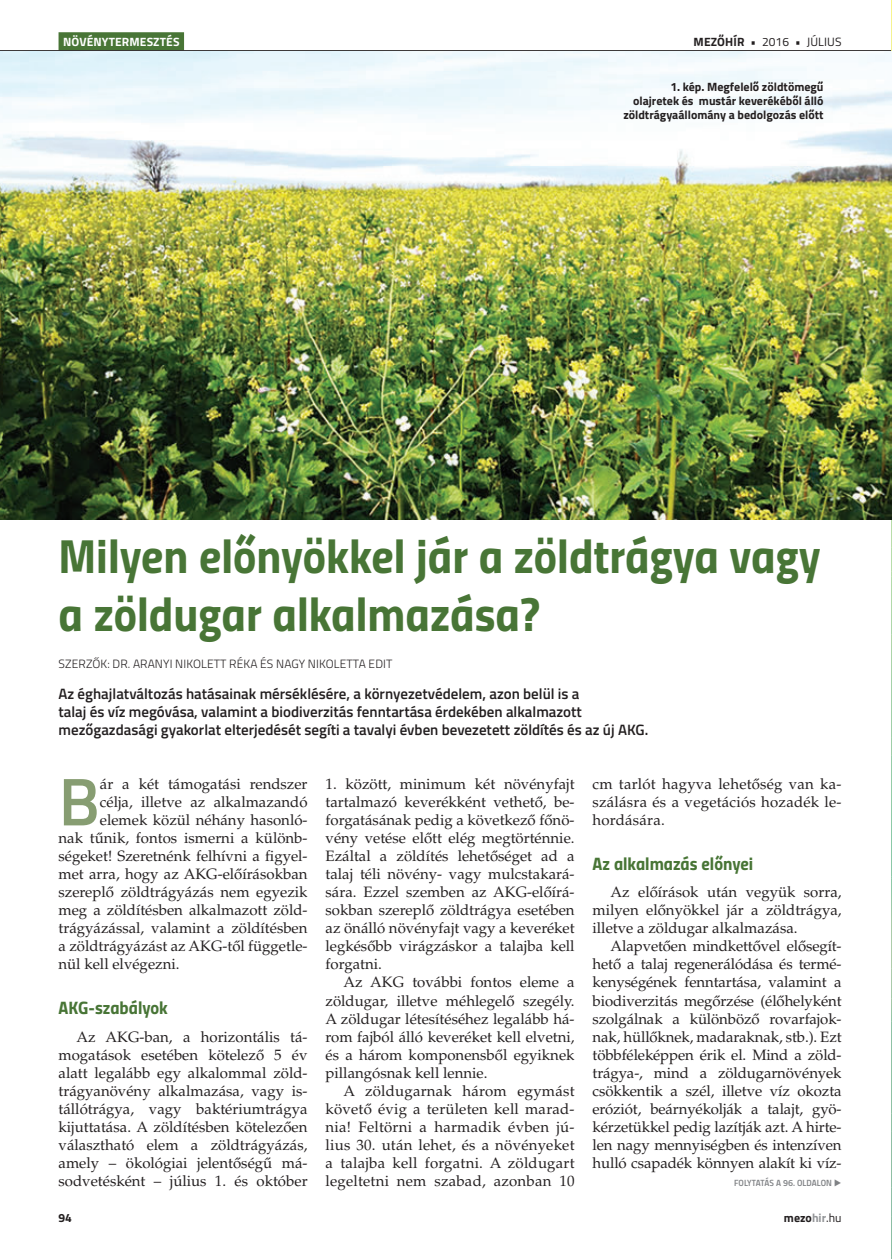
<style>
.page{position:relative;width:892px;height:1259px;background:#fff}
.page>*{position:absolute;margin:0;border:0;box-sizing:border-box;transform-origin:0 0}
.t1{font:600 67.5px "Titillium";color:#879d72}
.t2{font:48px/57.6px "Titillium Bold Upright";color:#487536}
.t3{font:18px "Titillium Bold Upright";color:#487536}
.t4{font:15px/18px "Palatino LT Std";color:#231f20;text-align:justify}
.t5{font:600 15px/18px "Titillium";color:#231f20}
.t6{font:700 12px/14.4px "Titillium";color:#231f20;text-align:right}
.t7{font:300 12px "Titillium";letter-spacing:.01em;color:#231f20}
.t8{font:12px "Titillium";letter-spacing:.01em;color:#231f20}
.t9{font:700 12px "Titillium";letter-spacing:.01em;color:#fff}
.t10{font:9px "Titillium Semibold Upright";color:#808285}
.s1{font-weight:700}
.s2{color:#939598}
.s3{font-weight:400}
</style>
<div class="page">
<div style="left:59px;top:32px;width:125px;height:18px;background:#487536"></div>
<hr style="left:0;top:50px;width:891px;height:1px;background:#231f20">
<img style="left:891px;top:397px;width:1px;height:41px">
<img style="left:891px;top:218px;width:1px;height:179px">
<img style="left:891px;top:1px;width:1px;height:61px">
<img style="left:891px;top:90px;width:1px;height:128px">
<img style="left:891px;top:438px;width:1px;height:69px">
<img style="left:891px;top:254px;width:1px;height:103px">
<img style="left:891px;top:507px;width:1px;height:40px">
<img style="left:891px;top:577px;width:1px;height:55px">
<img style="left:891px;top:757px;width:1px;height:194px">
<img style="left:891px;top:632px;width:1px;height:105px">
<svg style="left:891px;top:737px;width:1px;height:20px"></svg>
<img style="left:891px;top:1232px;width:1px;height:22px">
<svg style="left:891px;top:547px;width:1px;height:30px"></svg>
<img style="left:891px;top:951px;width:1px;height:47px">
<img style="left:891px;top:1021px;width:1px;height:154px">
<img style="left:891px;top:1175px;width:1px;height:57px">
<svg style="left:891px;top:998px;width:1px;height:23px"></svg>
<svg style="left:891px;top:1113px;width:1px;height:18px"></svg>
<img style="left:0;top:51px;width:891px;height:468px">
<p class="t9" style="left:63px;top:32px;width:118px">NÖVÉNYTERMESZTÉS</p>
<p class="t8" style="left:694px;top:33px;width:149px"><span class="s1">MEZŐHÍR</span> • 2016 • JÚLIUS</p>
<p class="t6" style="left:623px;top:79px;width:202px">1. kép. Megfelelő zöldtömegű olajretek és mustár keverékéből álló zöldtrágyaállomány a bedolgozás előtt</p>
<h2 class="t2" style="left:59px;top:524px;width:764px">Milyen előnyökkel jár a zöldtrágya vagy a zöldugar alkalmazása?</h2>
<p class="t7" style="left:59px;top:655px;width:335px">SZERZŐK: DR. ARANYI NIKOLETT RÉKA ÉS NAGY NIKOLETTA EDIT</p>
<p class="t5" style="left:59px;top:684px;width:591px">Az éghajlatváltozás hatásainak mérséklésére, a környezetvédelem, azon belül is a<br>talaj és víz megóvása, valamint a biodiverzitás fenntartása érdekében alkalmazott mezőgazdasági gyakorlat elterjedését segíti a tavalyi évben bevezetett zöldítés és az új AKG.</p>
<h1 class="t1" style="left:59px;top:751px;width:43px">B</h1>
<p class="t4" style="left:100px;top:775px;width:209px">ár a két támogatási rendszer</p>
<p class="t4" style="left:100px;top:793px;width:209px">célja, illetve az alkalmazandó</p>
<p class="t4" style="left:100px;top:811px;width:209px">elemek közül néhány hasonló-</p>
<p class="t4" style="left:59px;top:829px;width:251px">nak tűnik, fontos ismerni a különb-</p>
<p class="t4" style="left:59px;top:847px;width:251px">ségeket! Szeretnénk felhívni a gyel-</p>
<p class="t4" style="left:59px;top:865px;width:251px">met arra, hogy az AKG-előírásokban</p>
<p class="t4" style="left:59px;top:883px;width:251px">szereplő zöldtrágyázás nem egyezik</p>
<p class="t4" style="left:59px;top:901px;width:251px">meg a zöldítésben alkalmazott zöld-</p>
<p class="t4" style="left:59px;top:919px;width:251px">trágyázással, valamint a zöldítésben</p>
<p class="t4" style="left:59px;top:937px;width:251px">a zöldtrágyázást az AKG-től függetle-</p>
<p class="t4" style="left:59px;top:955px;width:122px">nül kell elvégezni.</p>
<p class="t3" style="left:59px;top:993px;width:111px">AKG-szabályok</p>
<p class="t4" style="left:59px;top:1027px;width:251px;text-indent:18px">Az AKG-ban, a horizontális tá&shy;mogatások esetében kötelező 5 év alatt legalább egy alkalommal zöld&shy;trágyanövény alkalmazása, vagy is&shy;tállótrágya, vagy baktériumtrágya kijuttatása. A zöldítésben kötelezően választható elem a zöldtrágyázás, amely – ökológiai jelentőségű má&shy;sodvetésként – július 1. és október</p>
<p class="t4" style="left:326px;top:775px;width:251px">1. között, minimum két növényfajt tartalmazó keverékként vethető, be&shy;forgatásának pedig a következő főnö&shy;vény vetése előtt elég megtörténnie.<br>Ezáltal a zöldítés lehetőséget ad a talaj téli növény- vagy mulcstakará&shy;sára. Ezzel szemben az AKG-előírá&shy;sokban szereplő zöldtrágya esetében az önálló növényfajt vagy a keveréket legkésőbb virágzáskor a talajba kell forgatni.</p>
<p class="t4" style="left:326px;top:973px;width:251px;text-indent:18px">Az AKG további fontos eleme a zöldugar, illetve méhlegelő szegély.<br>A zöldugar létesítéséhez legalább há&shy;rom fajból álló keveréket kell elvetni, és a három komponensből egyiknek pillangósnak kell lennie.</p>
<p class="t4" style="left:326px;top:1081px;width:251px;text-indent:18px">A zöldugarnak három egymást követő évig a területen kell marad&shy;nia! Feltörni a harmadik évben jú&shy;lius 30. után lehet, és a növényeket a talajba kell forgatni. A zöldugart legeltetni nem szabad, azonban 10</p>
<p class="t4" style="left:593px;top:775px;width:250px">cm tarlót hagyva lehetőség van ka&shy;szálásra és a vegetációs hozadék le&shy;hordására.</p>
<p class="t3" style="left:593px;top:849px;width:162px">Az alkalmazás előnyei</p>
<p class="t4" style="left:593px;top:883px;width:251px;text-indent:18px">Az előírások után vegyük sorra, milyen előnyökkel jár a zöldtrágya, illetve a zöldugar alkalmazása.</p>
<p class="t4" style="left:593px;top:937px;width:251px;text-indent:18px">Alapvetően mindkettővel elősegít&shy;hető a talaj regenerálódása és termé&shy;kenységének fenntartása, valamint a biodiverzitás megőrzése (élőhelyként szolgálnak a különböző rovarfajok&shy;nak, hüllőknek, madaraknak, stb.). Ezt többféleképpen érik el. Mind a zöld&shy;trágya-, mind a zöldugarnövények csökkentik a szél, illetve víz okozta eróziót, beárnyékolják a talajt, gyö&shy;kérzetükkel pedig lazítják azt. A hirte&shy;len nagy mennyiségben és intenzíven hulló csapadék könnyen alakít ki víz-</p>
<p class="t10" style="left:734px;top:1175px;width:99px">FOLYTATÁS A 96. OLDALON</p>
<p class="t6" style="left:59px;top:1209px;width:15px">94</p>
<p class="t6" style="left:784px;top:1209px;width:59px">mezo<span class="s2">hir</span><span class="s3">.hu</span></p>
</div>
